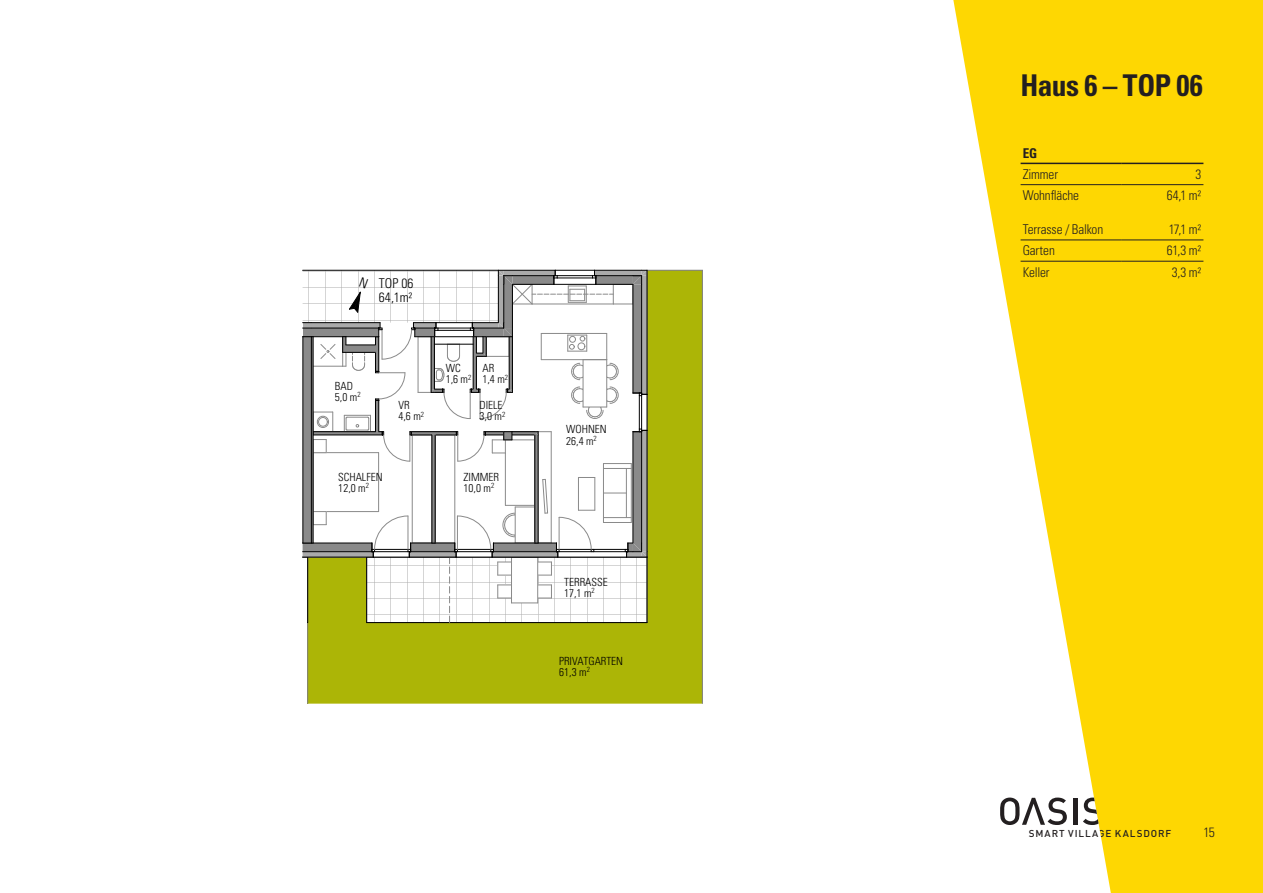
<style>
.page{position:relative;width:1263px;height:893px;background:#fff}
.page>*{position:absolute;margin:0;border:0;box-sizing:border-box;transform-origin:0 0}
.t1{font:700 condensed 30px "Univers LT Std";letter-spacing:-.02em;color:#231f20}
.t2{font:300 condensed 13.5px "Univers LT Std";letter-spacing:-.01em;color:#231f20}
.t3{font:300 condensed 13.5px/13.5px "Univers LT Std";color:#000}
.t4{font:700 condensed 13.5px "Univers LT Std";color:#231f20}
.t5{font:300 condensed 11.25px/11.2px "Univers LT Std";color:#000}
.t6{font:500 9.9px "DIN Pro";letter-spacing:.09em;color:#231f20}
</style>
<div class="page">
<svg style="left:953px;top:0;width:310px;height:893px;fill:#fed702"></svg>
<hr style="left:1073px;top:798px;width:4px;height:27px;background:#231f20">
<svg style="left:1000px;top:797px;width:67px;height:28px"></svg>
<svg style="left:1083px;top:797px;width:15px;height:28px"></svg>
<div style="left:308px;top:271px;width:394px;height:432px;background:#acb506"></div>
<hr style="left:307px;top:557px;width:1px;height:146px;background:#7f7f7f">
<hr style="left:702px;top:270px;width:1px;height:433px;background:#7f7f7f">
<hr style="left:647px;top:270px;width:55px;height:1px;background:#7f7f7f">
<hr style="left:1020px;top:163px;width:101px;height:1px;background:#231f20">
<hr style="left:1121px;top:163px;width:82px;height:1px;background:#231f20">
<hr style="left:1020px;top:184px;width:101px;height:1px;background:#231f20">
<hr style="left:1121px;top:184px;width:82px;height:1px;background:#231f20">
<hr style="left:1020px;top:261px;width:101px;height:1px;background:#231f20">
<hr style="left:1121px;top:261px;width:82px;height:1px;background:#231f20">
<hr style="left:1020px;top:240px;width:101px;height:1px;background:#231f20">
<hr style="left:1121px;top:240px;width:82px;height:1px;background:#231f20">
<svg style="left:303px;top:270px;width:345px;height:353px"></svg>
<p class="t3" style="left:379px;top:277px;width:36px">TOP 06<br>64,1m²</p>
<p class="t5" style="left:335px;top:380px;width:27px">BAD<br>5,0 m<sup>2</sup></p>
<p class="t5" style="left:398px;top:400px;width:27px">VR<br>4,6 m<sup>2</sup></p>
<p class="t5" style="left:338px;top:471px;width:46px">SCHALFEN<br>12,0 m<sup>2</sup></p>
<p class="t5" style="left:446px;top:363px;width:27px">WC<br>1,6 m<sup>2</sup></p>
<p class="t5" style="left:482px;top:363px;width:27px">AR<br>1,4 m<sup>2</sup></p>
<p class="t5" style="left:479px;top:400px;width:27px">DIELE<br>3,0 m<sup>2</sup></p>
<p class="t5" style="left:463px;top:471px;width:37px">ZIMMER<br>10,0 m<sup>2</sup></p>
<p class="t5" style="left:566px;top:424px;width:42px">WOHNEN<br>26,4 m<sup>2</sup></p>
<p class="t5" style="left:564px;top:576px;width:45px">TERRASSE<br>17,1 m<sup>2</sup></p>
<p class="t5" style="left:559px;top:655px;width:65px">PRIVATGARTEN<br>61,3 m<sup>2</sup></p>
<p class="t1" style="left:1020px;top:67px;width:184px">Haus 6 – TOP 06</p>
<p class="t4" style="left:1023px;top:145px;width:16px">EG</p>
<p class="t2" style="left:1023px;top:166px;width:37px">Zimmer</p>
<p class="t2" style="left:1195px;top:166px;width:7px">3</p>
<p class="t2" style="left:1023px;top:187px;width:58px">Wohnfläche</p>
<p class="t2" style="left:1167px;top:187px;width:36px">64,1 m²</p>
<p class="t2" style="left:1023px;top:221px;width:82px">Terrasse / Balkon</p>
<p class="t2" style="left:1169px;top:221px;width:34px">17,1 m²</p>
<p class="t2" style="left:1023px;top:243px;width:34px">Garten</p>
<p class="t2" style="left:1167px;top:243px;width:36px">61,3 m²</p>
<p class="t2" style="left:1023px;top:264px;width:28px">Keller</p>
<p class="t2" style="left:1172px;top:264px;width:31px">3,3 m²</p>
<p class="t6" style="left:1029px;top:826px;width:144px">SMART VILLAGE KALSDORF</p>
<p class="t2" style="left:1203px;top:824px;width:13px">15</p>
</div>
